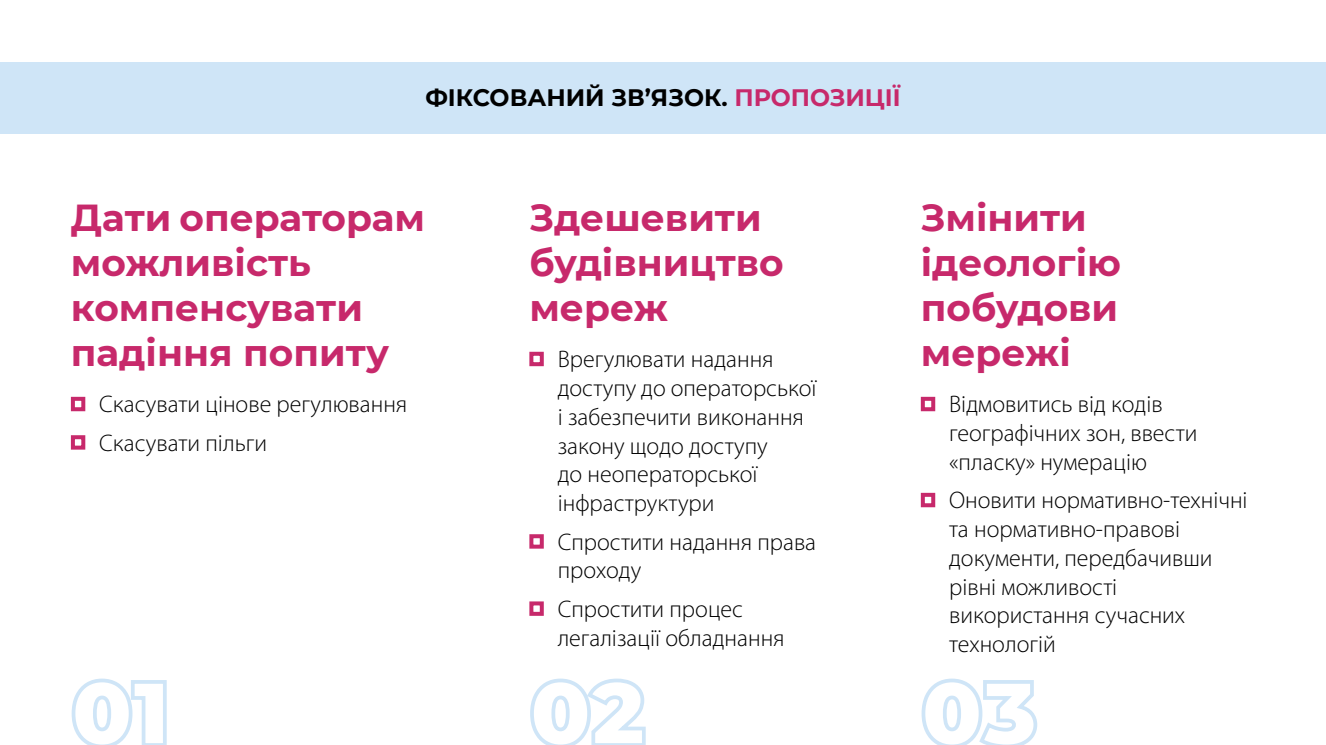
<style>
.page{position:relative;width:1326px;height:745px;background:#fff}
.page>*{position:absolute;margin:0;border:0;box-sizing:border-box;transform-origin:0 0}
.t1{font:700 37.5px/45px "Montserrat";color:#c7296b}
.t2{font:300 24px/28.8px "Myriad Pro";color:#000}
.t3{font:700 23.75px "Montserrat";color:#000}
.s1{color:#c7296b}
</style>
<div class="page">
<svg style="left:71px;top:678px;width:96px;height:66px"></svg>
<svg style="left:530px;top:678px;width:116px;height:66px"></svg>
<svg style="left:921px;top:678px;width:117px;height:66px"></svg>
<div style="left:0;top:62px;width:1325px;height:72px;background:#cfe5f7"></div>
<div style="left:71px;top:396px;width:14px;height:15px;border:4px solid #c7296b"></div>
<div style="left:71px;top:435px;width:14px;height:14px;border:4px solid #c7296b"></div>
<div style="left:920px;top:396px;width:15px;height:15px;border:4px solid #c7296b"></div>
<div style="left:920px;top:492px;width:15px;height:15px;border:4px solid #c7296b"></div>
<div style="left:529px;top:351px;width:14px;height:15px;border:4px solid #c7296b"></div>
<div style="left:529px;top:534px;width:14px;height:14px;border:4px solid #c7296b"></div>
<div style="left:529px;top:601px;width:14px;height:14px;border:4px solid #c7296b"></div>
<p class="t3" style="left:425px;top:81px;width:476px">ФІКСОВАНИЙ ЗВ’ЯЗОК. <span class="s1">ПРОПОЗИЦІЇ</span></p>
<h1 class="t1" style="left:71px;top:193px;width:355px">Дати операторам можливість компенсувати падіння попиту</h1>
<p class="t2" style="left:99px;top:384px;width:309px;line-height:38.4px">Скасувати цінове регулювання<br>Скасувати пільги</p>
<h1 class="t1" style="left:529px;top:193px;width:256px">Здешевити будівництво мереж</h1>
<p class="t2" style="left:557px;top:344px;width:217px">Врегулювати надання</p>
<p class="t2" style="left:557px;top:373px;width:260px">доступу до операторської і забезпечити виконання закону щодо доступу<br>до неоператорської інфраструктури</p>
<p class="t2" style="left:557px;top:526px;width:260px">Спростити надання права проходу</p>
<p class="t2" style="left:557px;top:593px;width:228px">Спростити процес легалізації обладнання</p>
<h1 class="t1" style="left:920px;top:193px;width:202px">Змінити ідеологію побудови</h1>
<h1 class="t1" style="left:920px;top:328px;width:151px">мережі</h1>
<p class="t2" style="left:949px;top:389px;width:250px">Відмовитись від кодів географічних зон, ввести «пласку» нумерацію</p>
<p class="t2" style="left:949px;top:485px;width:300px">Оновити нормативно-технічні та нормативно-правові документи, передбачивши рівні можливості використання сучасних технологій</p>
</div>
